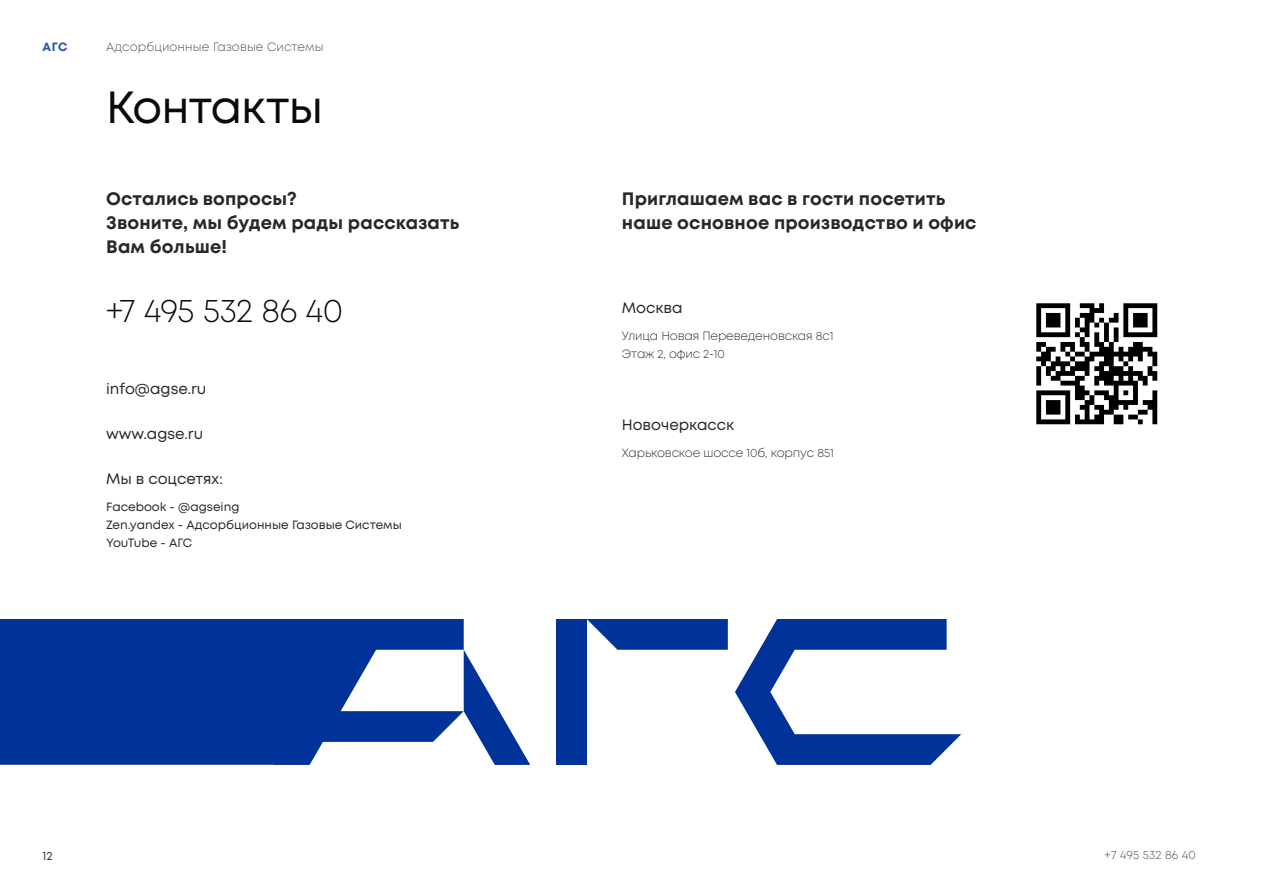
<style>
.page{position:relative;width:1263px;height:893px;background:#fff}
.page>*{position:absolute;margin:0;border:0;box-sizing:border-box;transform-origin:0 0}
.t1{font:45px "Mont";letter-spacing:-.02em;color:#0a0a0a}
.t2{font:300 33px "Mont";letter-spacing:-.015em;color:#0a0a0a}
.t3{font:700 18px/24px "Mont";letter-spacing:.01em;color:#282827}
.t4{font:15px "Mont";color:#282827}
.t5{font:300 12px/18px "Mont";letter-spacing:-.01em;color:#282827}
.t6{font:12px/18px "Mont";color:#282827}
.t7{font:300 12px "Mont";letter-spacing:.01em;color:#4a4a49}
.t8{font:700 12px "Mont";color:#2652a8}
.t9{font:12px "Mont";color:#3c3c3b}
</style>
<div class="page">
<svg style="left:735px;top:619px;width:226px;height:146px"></svg>
<svg style="left:360px;top:619px;width:170px;height:146px"></svg>
<svg style="left:587px;top:619px;width:141px;height:31px;background:#1d4aa4"></svg>
<div style="left:556px;top:619px;width:31px;height:146px;background:#039"></div>
<div style="left:0;top:619px;width:360px;height:146px;background:#039"></div>
<img style="left:1036px;top:303px;width:122px;height:122px">
<p class="t8" style="left:43px;top:39px;width:26px">АГС</p>
<p class="t7" style="left:106px;top:40px;width:219px">Адсорбционные Газовые Системы</p>
<h1 class="t1" style="left:106px;top:79px;width:218px">Контакты</h1>
<p class="t3" style="left:106px;top:187px;width:355px">Остались вопросы?<br>Звоните, мы будем рады рассказать<br>Вам больше!</p>
<p class="t3" style="left:622px;top:187px;width:356px">Приглашаем вас в гости посетить наше основное производство и офис</p>
<h2 class="t2" style="left:106px;top:290px;width:238px">+7 495 532 86 40</h2>
<p class="t4" style="left:622px;top:298px;width:62px">Москва</p>
<p class="t5" style="left:622px;top:327px;width:213px">Улица Новая Переведеновская 8с1<br>Этаж 2, офис 2-10</p>
<p class="t4" style="left:106px;top:379px;width:102px">info@agse.ru</p>
<p class="t4" style="left:106px;top:424px;width:99px">www.agse.ru</p>
<p class="t4" style="left:106px;top:469px;width:118px">Мы в соцсетях:</p>
<p class="t6" style="left:106px;top:498px;width:297px">Facebook - @agseing<br>Zen.yandex - Адсорбционные Газовые Системы<br>YouTube - АГС</p>
<p class="t4" style="left:622px;top:415px;width:114px">Новочеркасск</p>
<p class="t5" style="left:622px;top:444px;width:213px">Харьковское шоссе 10б, корпус 851</p>
<p class="t9" style="left:43px;top:848px;width:12px">12</p>
<p class="t7" style="left:1105px;top:847px;width:93px">+7 495 532 86 40</p>
</div>
